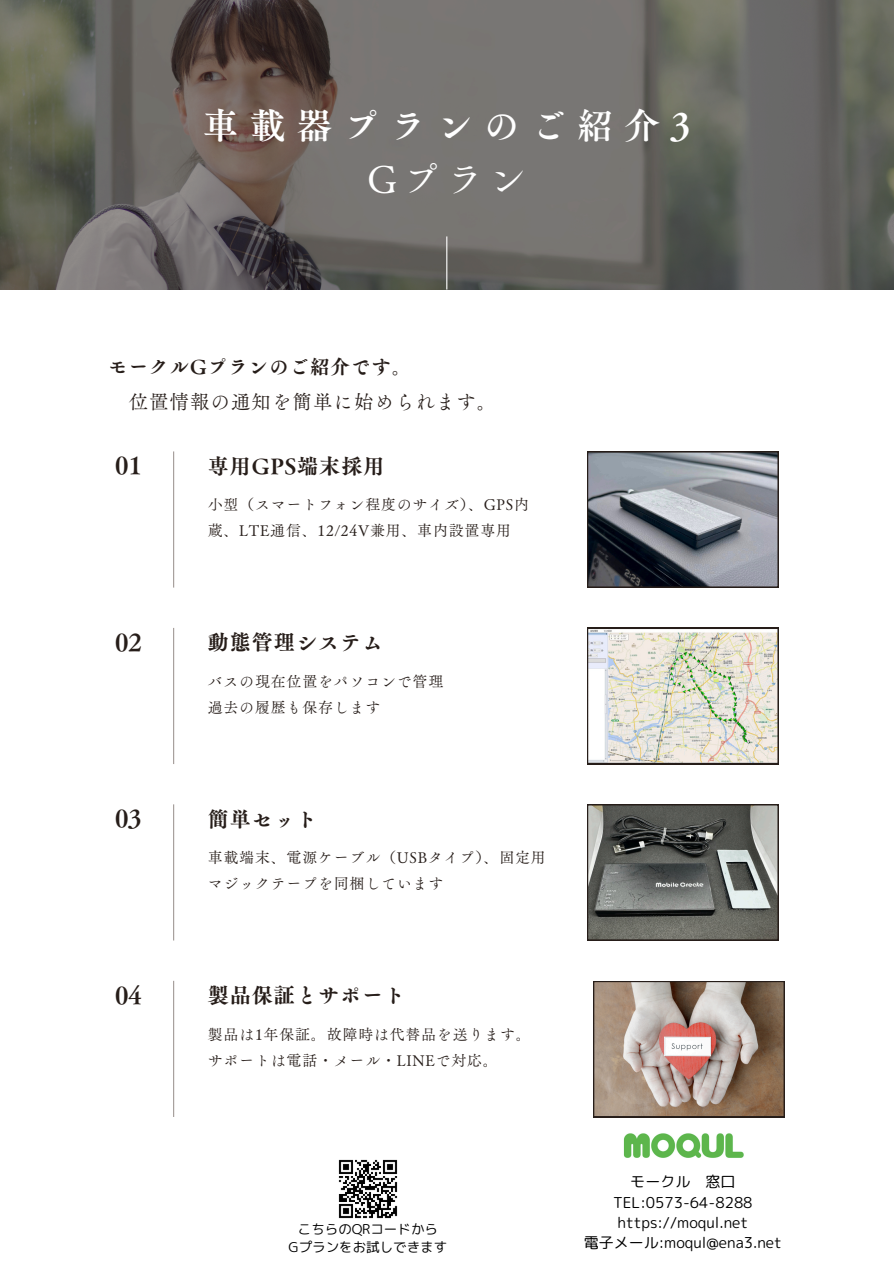
<style>
.page{position:relative;width:894px;height:1264px;background:#fff}
.page>*{position:absolute;margin:0;border:0;box-sizing:border-box;transform-origin:0 0}
.t1{font:37.5px "Canva Tsuku A Old Min Pr 6 N R";color:#fff}
.t2{font:36px "Canva Tsuku A Old Min Pr 6 N B";letter-spacing:.3em;color:#fff}
.t3{font:24px "Canva Tsuku A Old Min Pr 6 N B";color:#261d19}
.t4{font:21px "Tsuku A Old Min Pr 6 N E";letter-spacing:.05em;color:#261d19}
.t5{font:19.5px/34.8px "Canva Tsuku A Old Min Pr 6 N R";letter-spacing:.05em;color:#261d19}
.t6{font:15px/25.8px "Canva Tsuku A Old Min Pr 6 N R";letter-spacing:.05em;color:#261d19}
.t7{font:15px "rounded mplus 1 p regular";color:#000}
.t8{font:13.5px/18px "rounded mplus 1 p regular";color:#000;text-align:center}
.s1{font-family:"Tsuku A Old Min Pr 6 N E"}
</style>
<div class="page">
<img style="left:0;top:0;width:893px;height:289px">
<hr style="left:446px;top:236px;width:1px;height:53px;background:#fff">
<svg style="left:587px;top:451px;width:191px;height:136px;background:#7a7e87"></svg>
<hr style="left:173px;top:451px;width:1px;height:136px;background:#a29a97">
<img style="left:587px;top:628px;width:191px;height:136px">
<hr style="left:173px;top:628px;width:1px;height:136px;background:#a29a97">
<svg style="left:587px;top:804px;width:191px;height:136px;background:#6a6c68"></svg>
<hr style="left:173px;top:804px;width:1px;height:136px;background:#a29a97">
<svg style="left:593px;top:981px;width:191px;height:136px;background:#a79184"></svg>
<hr style="left:173px;top:980px;width:1px;height:136px;background:#a29a97">
<img style="left:623px;top:1133px;width:121px;height:25px">
<img style="left:338px;top:1159px;width:60px;height:60px">
<h4 class="t2" style="left:202px;top:107px;width:489px">車載器プランのご紹介3</h4>
<p class="t1" style="left:367px;top:160px;width:161px">Gプラン</p>
<h3 class="t5" style="left:129px;top:349px;width:369px;text-indent:-20px"><span class="s1">モークルGプランのご紹介です。<br></span>位置情報の通知を簡単に始められます。</h3>
<h5 class="t3" style="left:115px;top:453px;width:28px">01</h5>
<p class="t4" style="left:208px;top:455px;width:175px">専用GPS端末採用</p>
<h6 class="t6" style="left:208px;top:491px;width:323px">小型（スマートフォン程度のサイズ）、GPS内蔵、LTE通信、12/24V兼用、車内設置専用</h6>
<h5 class="t3" style="left:115px;top:629px;width:28px">02</h5>
<p class="t4" style="left:208px;top:631px;width:177px">動態管理システム</p>
<p class="t6" style="left:208px;top:668px;width:237px">バスの現在位置をパソコンで管理</p>
<p class="t6" style="left:208px;top:694px;width:174px">過去の履歴も保存します</p>
<h5 class="t3" style="left:115px;top:806px;width:28px">03</h5>
<p class="t4" style="left:208px;top:808px;width:111px">簡単セット</p>
<h6 class="t6" style="left:208px;top:844px;width:337px">車載端末、電源ケーブル（USBタイプ）、固定用マジックテープを同梱しています</h6>
<h6 class="t3" style="left:115px;top:982px;width:28px">04</h6>
<p class="t4" style="left:208px;top:984px;width:199px">製品保証とサポート</p>
<h6 class="t6" style="left:208px;top:1021px;width:324px">製品は1年保証。故障時は代替品を送ります。サポートは電話・メール・LINEで対応。</h6>
<p class="t8" style="left:288px;top:1219px;width:160px">こちらのQRコードから<br>Gプランをお試しできます</p>
<p class="t7" style="left:630px;top:1171px;width:106px">モークル 窓口</p>
<p class="t7" style="left:613px;top:1191px;width:141px">TEL:0573-64-8288</p>
<p class="t7" style="left:617px;top:1211px;width:132px">https://moqul.net</p>
<p class="t7" style="left:583px;top:1231px;width:199px">電子メール:moqul@ena3.net</p>
</div>
